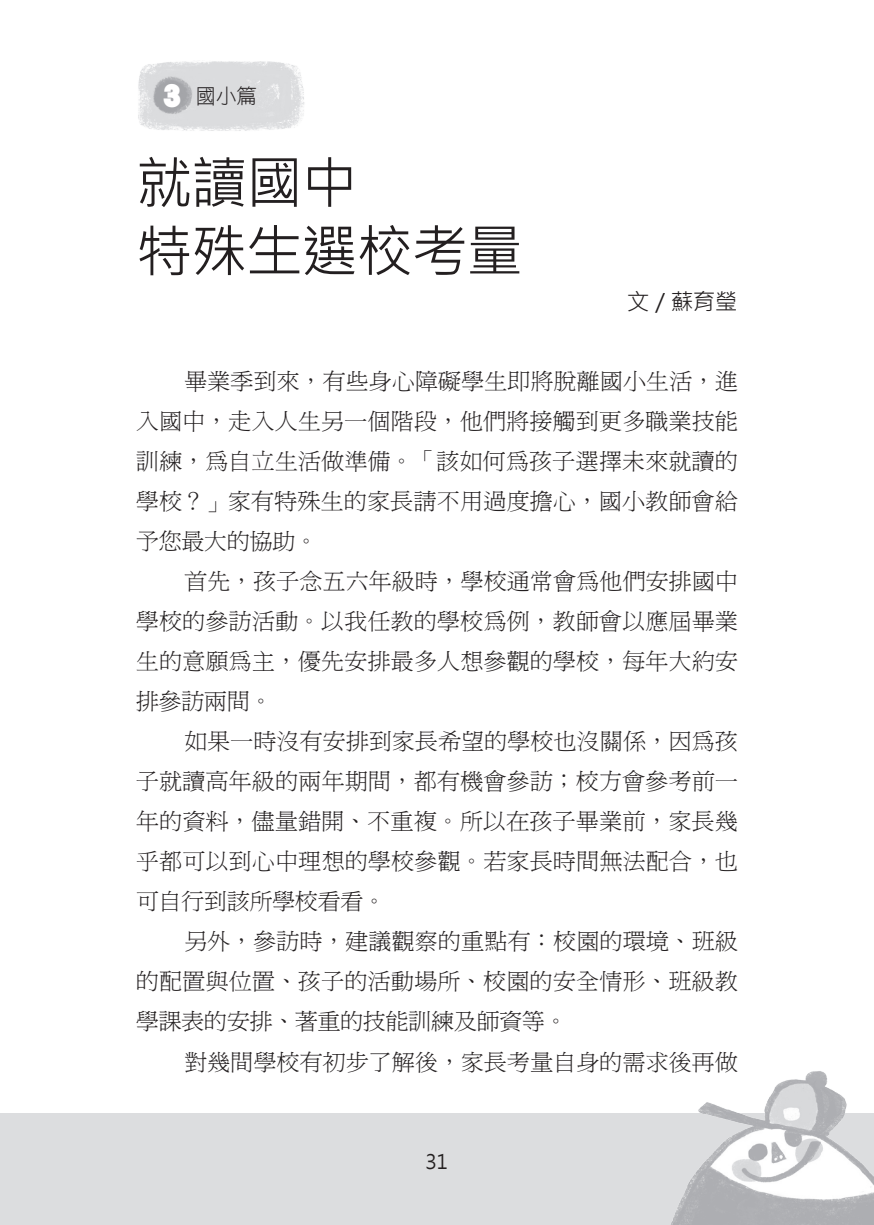
<style>
.page{position:relative;width:874px;height:1225px;background:#fff}
.page>*{position:absolute;margin:0;border:0;box-sizing:border-box;transform-origin:0 0}
.t1{font:56.6px/68px "Microsoft Jheng Hei";letter-spacing:-.03em;color:#231f20}
.t2{font:22.6px/40px "P Ming Li U";letter-spacing:.02em;color:#231f20;text-align:justify}
.t3{font:22.6px "Microsoft Jheng Hei";color:#231f20}
.t4{font:20.6px "DF Hei W3 WIN BF";color:#231f20}
.t5{font:19.8px "Microsoft Jheng Hei";color:#231f20}
.s1{font-family:"DF Hei W14 WINP BF";font-size:34px;color:#fff}
</style>
<div class="page">
<div style="left:0;top:1113px;width:873px;height:112px;background:#dcdddf"></div>
<img style="left:671px;top:1071px;width:202px;height:154px">
<img style="left:138px;top:61px;width:166px;height:70px">
<p class="t4" style="left:162px;top:85px;width:96px"><span class="s1">3</span> 國小篇</p>
<h1 class="t1" style="left:136px;top:149px;width:388px">就讀國中　<br>特殊生選校考量</h1>
<p class="t3" style="left:626px;top:287px;width:112px">文／蘇育瑩</p>
<p class="t2" style="left:136px;top:361px;width:603px;text-indent:48px">畢業季到來，有些身心障礙學生即將脫離國小生活，進入國中，走入人生另一個階段，他們將接觸到更多職業技能訓練，為自立生活做準備。「該如何為孩子選擇未來就讀的學校？」家有特殊生的家長請不用過度擔心，國小教師會給予您最大的協助。</p>
<p class="t2" style="left:136px;top:561px;width:603px;text-indent:48px">首先，孩子念五六年級時，學校通常會為他們安排國中學校的參訪活動。以我任教的學校為例，教師會以應屆畢業生的意願為主，優先安排最多人想參觀的學校，每年大約安排參訪兩間。</p>
<p class="t2" style="left:136px;top:721px;width:603px;text-indent:48px">如果一時沒有安排到家長希望的學校也沒關係，因為孩子就讀高年級的兩年期間，都有機會參訪；校方會參考前一年的資料，儘量錯開、不重複。所以在孩子畢業前，家長幾乎都可以到心中理想的學校參觀。若家長時間無法配合，也可自行到該所學校看看。</p>
<p class="t2" style="left:136px;top:921px;width:603px;text-indent:48px">另外，參訪時，建議觀察的重點有：校園的環境、班級的配置與位置、孩子的活動場所、校園的安全情形、班級教學課表的安排、著重的技能訓練及師資等。</p>
<p class="t2" style="left:184px;top:1041px;width:554px">對幾間學校有初步了解後，家長考量自身的需求後再做</p>
<p class="t5" style="left:425px;top:1149px;width:24px">31</p>
</div>
